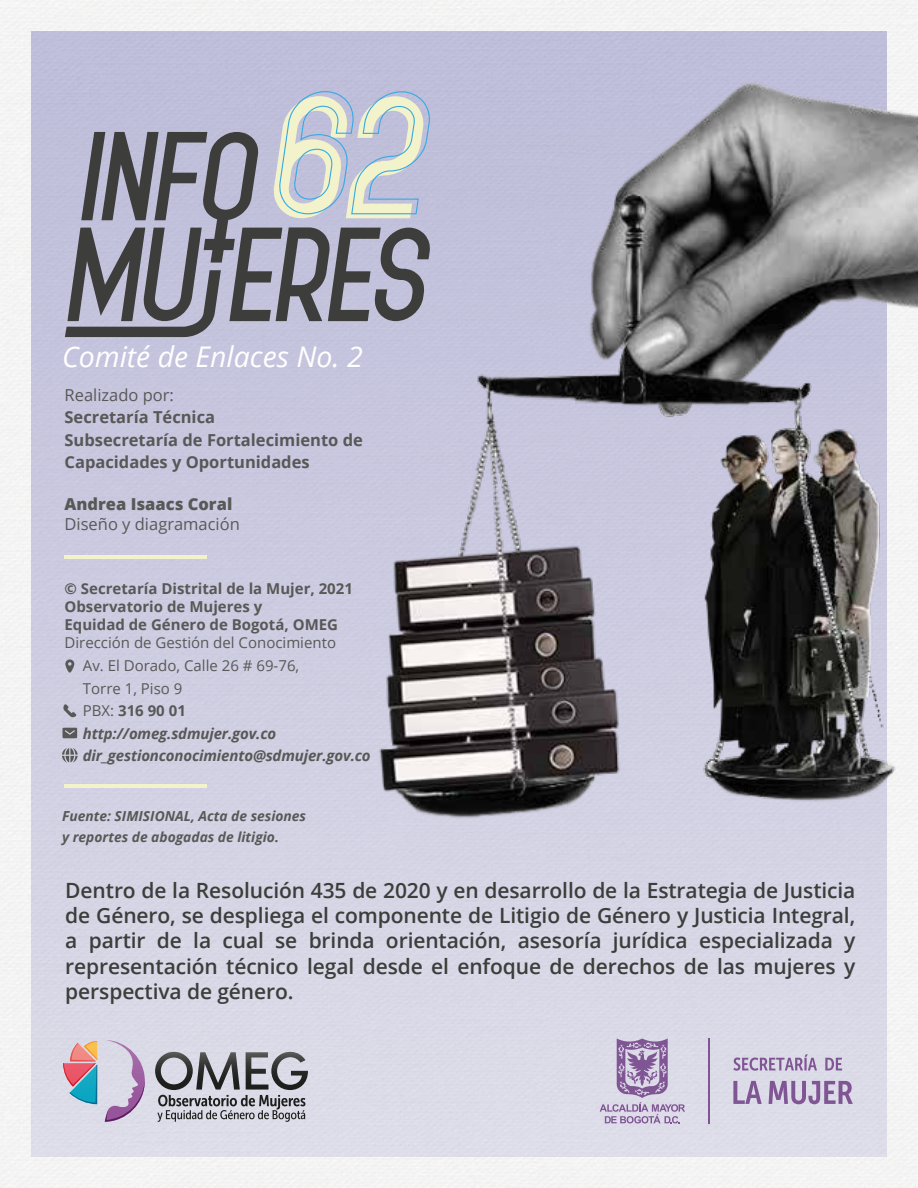
<style>
.page{position:relative;width:918px;height:1188px;background:#fff}
.page>*{position:absolute;margin:0;border:0;box-sizing:border-box;transform-origin:0 0}
.t1{font:italic 900 180.6px "Policemen";color:#f2f3cb}
.t2{font:italic 28.5px "Open Sans";color:#fff}
.t3{font:600 21px/25.2px "Open Sans";letter-spacing:-.005em;color:#3d3d3b;text-align:justify}
.t4{font:700 16.5px/22.4px "Open Sans";color:#585857}
.t5{font:16.5px "Open Sans";color:#585957}
.t6{font:800 16.5px "Open Sans";color:#585957}
.t7{font:16.5px "Open Sans";color:#585857}
.t8{font:italic 700 15px/22.5px "Open Sans";letter-spacing:-.01em;color:#585857}
.t9{font:700 15px/18px "Open Sans";color:#585857}
.t10{font:15px "Open Sans";color:#585857}
.t11{font:italic 700 13.8px/20.7px "Open Sans";color:#585857}
.s1{font-weight:400;font-style:normal}
.s2{font-style:normal}
</style>
<div class="page">
<img style="left:0;top:0;width:918px;height:1188px">
<svg style="left:65px;top:132px;width:252px;height:205px;fill:#bfbed9"></svg>
<svg style="left:279px;top:91px;width:38px;height:124px"></svg>
<svg style="left:63px;top:1040px;width:82px;height:82px"></svg>
<svg style="left:155px;top:1052px;width:153px;height:70px"></svg>
<hr style="left:708px;top:1038px;width:2px;height:85px;background:#805594">
<svg style="left:600px;top:1038px;width:85px;height:85px"></svg>
<svg style="left:733px;top:1081px;width:29px;height:23px"></svg>
<svg style="left:769px;top:1081px;width:84px;height:23px"></svg>
<svg style="left:733px;top:1054px;width:84px;height:17px"></svg>
<svg style="left:825px;top:1058px;width:17px;height:12px"></svg>
<img style="left:317px;top:80px;width:601px;height:746px">
<hr style="left:65px;top:555px;width:142px;height:3px;background:#f2f3cb">
<hr style="left:65px;top:785px;width:142px;height:3px;background:#f2f3cb">
<svg style="left:65px;top:659px;width:9px;height:14px"></svg>
<svg style="left:62px;top:728px;width:15px;height:10px"></svg>
<svg style="left:62px;top:748px;width:16px;height:15px"></svg>
<svg style="left:63px;top:704px;width:13px;height:14px"></svg>
<h1 class="t1" style="left:266px;top:50px;width:149px">62</h1>
<h2 class="t2" style="left:62px;top:337px;width:302px">Comité de Enlaces No. 2</h2>
<p class="t7" style="left:65px;top:384px;width:111px">Realizado por:</p>
<p class="t4" style="left:65px;top:406px;width:300px">Secretaría Técnica<br>Subsecretaría de Fortalecimiento de<br>Capacidades y Oportunidades</p>
<p class="t6" style="left:65px;top:492px;width:169px">Andrea Isaacs Coral</p>
<p class="t5" style="left:65px;top:513px;width:177px">Diseño y diagramación</p>
<p class="t9" style="left:65px;top:580px;width:290px">© Secretaría Distrital de la Mujer, 2021<br>Observatorio de Mujeres y<br>Equidad de Género de Bogotá, OMEG</p>
<p class="t10" style="left:65px;top:633px;width:273px">Dirección de Gestión del Conocimiento</p>
<p class="t8" style="left:83px;top:654px;width:289px"><span class="s1">Av. El Dorado, Calle 26 # 69-76,<br>Torre 1, Piso 9<br>PBX:</span> <span class="s2">316 90 01 </span>http://omeg.sdmujer.gov.co dir_gestionconocimiento@sdmujer.gov.co</p>
<p class="t11" style="left:62px;top:805px;width:246px">Fuente: SIMISIONAL, Acta de sesiones y reportes de abogadas de litigio.</p>
<p class="t3" style="left:65px;top:877px;width:792px">Dentro de la Resolución 435 de 2020 y en desarrollo de la Estrategia de Justicia de Género, se despliega el componente de Litigio de Género y Justicia Integral, a partir de la cual se brinda orientación, asesoría jurídica especializada y representación técnico legal desde el enfoque de derechos de las mujeres y perspectiva de género.</p>
</div>
